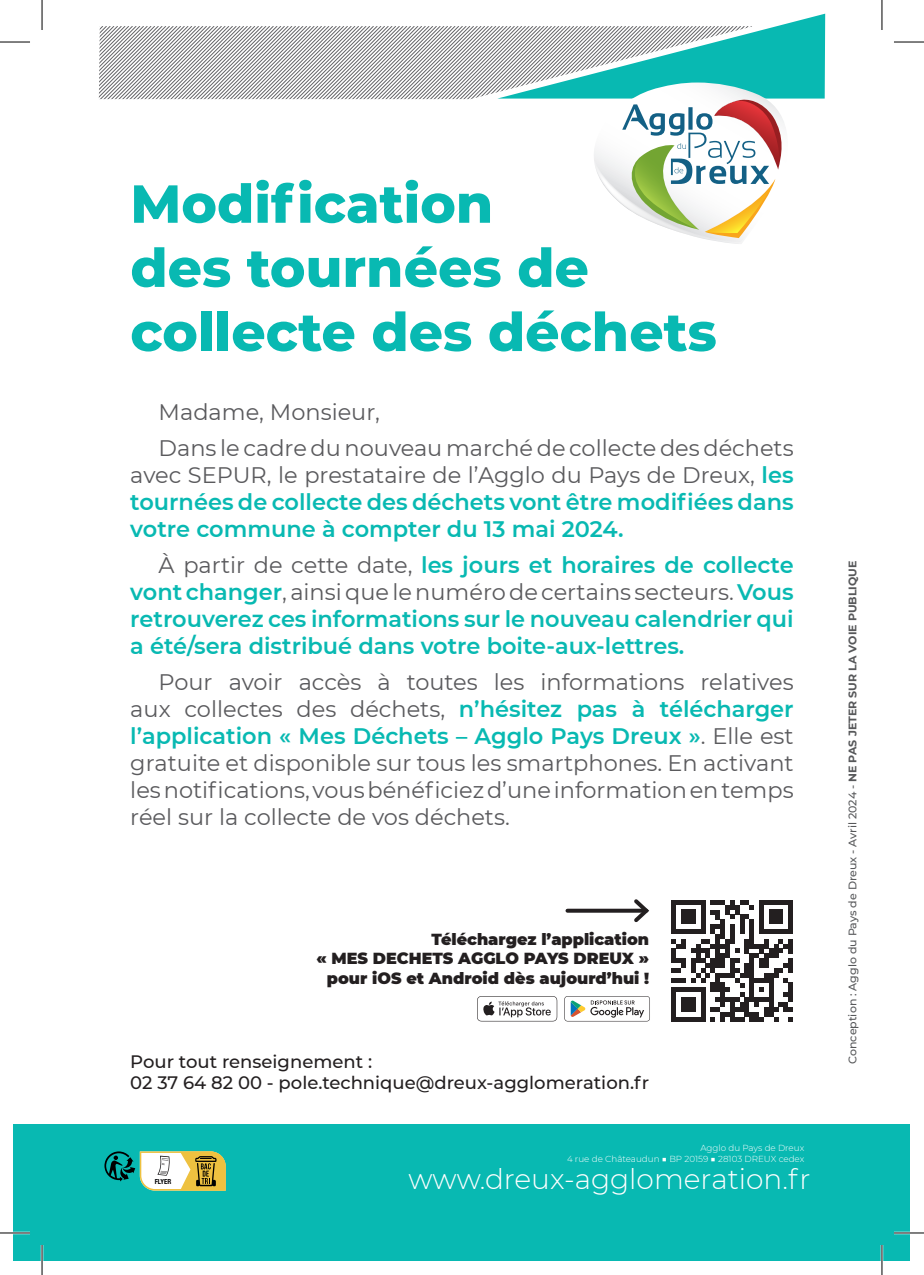
<style>
.page{position:relative;width:924px;height:1275px;background:#fff}
.page>*{position:absolute;margin:0;border:0;box-sizing:border-box;transform-origin:0 0}
.t1{font:800 53.4px/64.2px "Montserrat";color:#08b9b2}
.t2{font:300 28px "Montserrat";color:#fff}
.t3{font:22.4px/27px "Montserrat";color:#5a5a5d;text-align:justify}
.t4{font:600 22.4px/27px "Montserrat";color:#08b9b2;text-align:justify}
.t5{font:500 18px/21.6px "Montserrat";color:#231f20}
.t6{font:900 16px/19.2px "Montserrat";color:#231f20;text-align:right}
.t7{font:500 11px "Montserrat";color:#57585a}
.t8{font:300 8.8px "Montserrat";color:#fff}
.t9{font:700 condensed 7px "Helvetica Neue";color:#08080a}
.s1{font-weight:600;color:#08b9b2}
.s2{font-weight:400;color:#5a5a5d}
.s3{font-weight:700}
</style>
<div class="page">
<div style="left:14px;top:1124px;width:895px;height:137px;background:#08b9b2"></div>
<svg style="left:99px;top:14px;width:725px;height:230px"></svg>
<svg style="left:104px;top:1151px;width:122px;height:39px"></svg>
<svg style="left:671px;top:900px;width:121px;height:121px"></svg>
<svg style="left:477px;top:996px;width:80px;height:25px"></svg>
<svg style="left:564px;top:996px;width:85px;height:25px"></svg>
<svg style="left:567px;top:908px;width:63px;height:4px"></svg>
<svg style="left:630px;top:899px;width:20px;height:23px"></svg>
<hr style="left:0;top:1231px;width:30px;height:3px;background:#fff">
<hr style="left:893px;top:1231px;width:30px;height:3px;background:#fff">
<hr style="left:41px;top:1245px;width:2px;height:30px;background:#fff">
<hr style="left:880px;top:1245px;width:2px;height:30px;background:#fff">
<hr style="left:0;top:42px;width:30px;height:1px;background:#000">
<hr style="left:893px;top:42px;width:30px;height:1px;background:#000">
<hr style="left:0;top:1232px;width:30px;height:1px;background:#000">
<hr style="left:893px;top:1232px;width:30px;height:1px;background:#000">
<hr style="left:42px;top:0;width:1px;height:30px;background:#000">
<hr style="left:42px;top:1245px;width:1px;height:30px;background:#000">
<hr style="left:881px;top:0;width:1px;height:30px;background:#000">
<hr style="left:881px;top:1245px;width:1px;height:30px;background:#000">
<p class="t1" style="left:130px;top:169px;width:587px">Modification<br>des tournées de collecte des déchets</p>
<p class="t3" style="left:158px;top:398px;width:223px">Madame, Monsieur,</p>
<p class="t3" style="left:130px;top:434px;width:664px;text-indent:28px">Dans le cadre du nouveau marché de collecte des déchets avec SEPUR, le prestataire de l’Agglo du Pays de Dreux, <span class="s1">les tournées de collecte des déchets vont être modifiées dans votre commune à compter du 13 mai 2024.</span></p>
<p class="t4" style="left:130px;top:551px;width:664px;text-indent:28px"><span class="s2">À partir de cette date,</span> les jours et horaires de collecte vont changer<span class="s2">, ainsi que le numéro de certains secteurs.</span> Vous retrouverez ces informations sur le nouveau calendrier qui a été/sera distribué dans votre boite-aux-lettres.</p>
<p class="t3" style="left:130px;top:668px;width:664px;text-indent:28px">Pour avoir accès à toutes les informations relatives aux collectes des déchets, <span class="s1">n’hésitez pas à télécharger l’application « Mes Déchets – Agglo Pays Dreux »</span>. Elle est gratuite et disponible sur tous les smartphones. En activant les notifications, vous bénéficiez d’une information en temps réel sur la collecte de vos déchets.</p>
<p class="t6" style="left:316px;top:929px;width:334px">Téléchargez l’application<br>« MES DECHETS AGGLO PAYS DREUX »</p>
<p class="t6" style="left:327px;top:967px;width:324px">pour iOS et Android dès aujourd’hui !</p>
<p class="t5" style="left:130px;top:1049px;width:520px">Pour tout renseignement :<br>02 37 64 82 00 - pole.technique@dreux-agglomeration.fr</p>
<p class="t9" style="left:155px;top:1175px;width:18px">FLYER</p>
<p class="t8" style="left:700px;top:1142px;width:105px">Agglo du Pays de Dreux</p>
<p class="t8" style="left:566px;top:1152px;width:239px">4 rue de Châteaudun ■ BP 20159 ■ 28103 DREUX cedex</p>
<p class="t2" style="left:408px;top:1160px;width:403px">www.dreux-agglomeration.fr</p>
<p class="t7" style="left:844px;top:1063px;width:504px;rotate:-90deg">Conception : Agglo du Pays de Dreux - Avril 2024 - <span class="s3">NE PAS JETER SUR LA VOIE PUBLIQUE</span></p>
</div>
